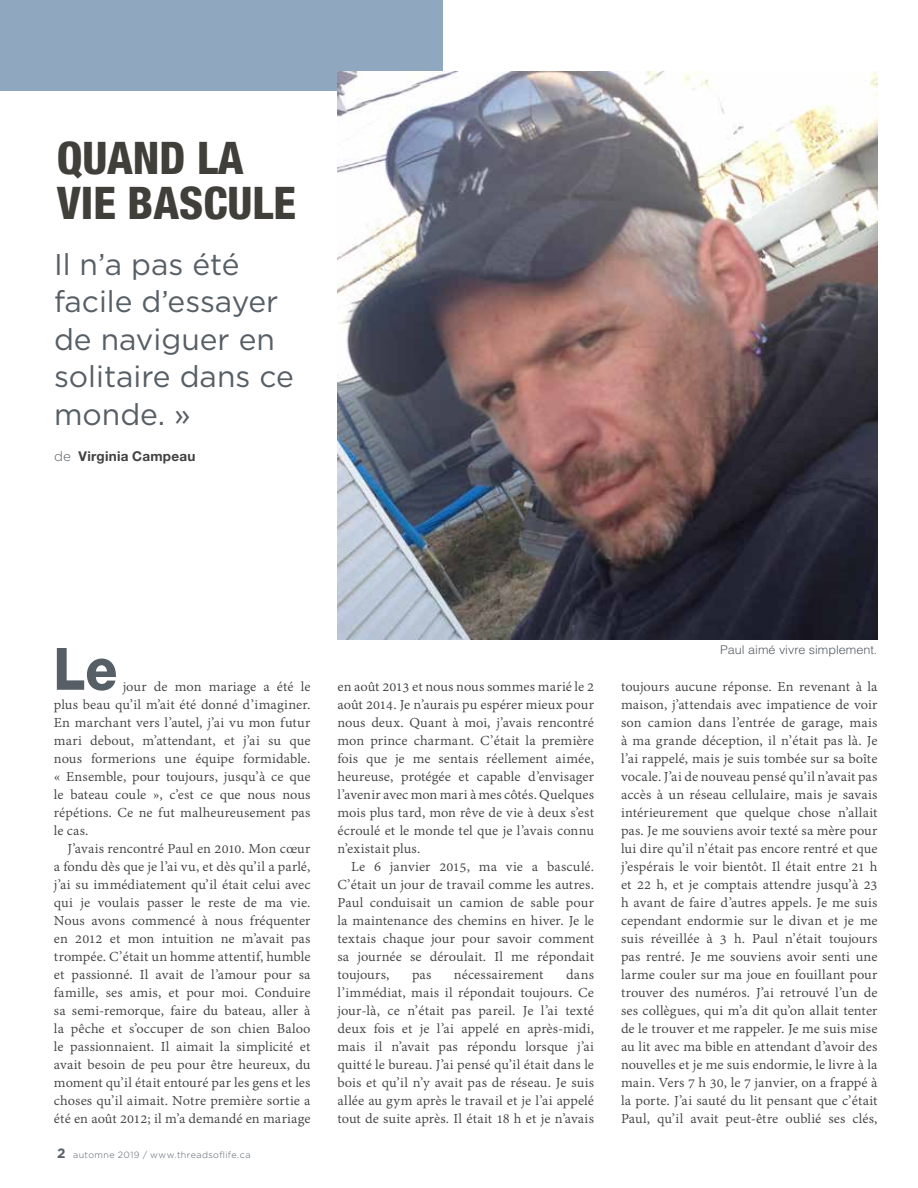
<style>
.page{position:relative;width:918px;height:1188px;background:#fff}
.page>*{position:absolute;margin:0;border:0;box-sizing:border-box;transform-origin:0 0}
.t1{font:800 condensed 45px/45px "Helvetica Neue";color:#403f39}
.t2{font:30px/37.5px "Gotham";color:#565e66}
.t3{font:15px/18px "Adobe Devanagari";letter-spacing:.005em;color:#414042;text-align:justify}
.t4{font:700 13.5px "Helvetica Neue";letter-spacing:.02em;color:#414042}
.t5{font:300 12px "Helvetica";color:#565e66;scale:1.05 1}
.t6{font:300 9px "Gotham";letter-spacing:.05em;color:#565e66}
.s1{font-family:"Gotham";font-weight:300;color:#565e66}
.s2{font-weight:700;font-size:13.5px}
</style>
<div class="page">
<div style="left:0;top:0;width:442px;height:90px;background:#8fa7bf"></div>
<img style="left:338px;top:72px;width:540px;height:568px">
<svg style="left:57px;top:648px;width:59px;height:43px"></svg>
<h1 class="t1" style="left:57px;top:135px;width:241px">QUAND LA<br>VIE BASCULE</h1>
<h2 class="t2" style="left:54px;top:245px;width:241px">Il n’a pas été facile d’essayer de naviguer en solitaire dans ce monde. »</h2>
<p class="t4" style="left:54px;top:448px;width:143px"><span class="s1">de</span> Virginia Campeau</p>
<p class="t3" style="left:54px;top:679px;width:258px;text-indent:69px">jour de mon mariage a été le plus beau qu’il m’ait été donné d’imaginer.<br>En marchant vers l’autel, j’ai vu mon futur mari debout, m’attendant, et j’ai su que nous formerions une équipe formidable. « Ensemble, pour toujours, jusqu’à ce que le bateau coule », c’est ce que nous nous répétions. Ce ne fut malheureusement pas le cas.</p>
<p class="t3" style="left:54px;top:841px;width:258px;text-indent:14px">J’avais rencontré Paul en 2010. Mon cœur a fondu dès que je l’ai vu, et dès qu’il a parlé, j’ai su immédiatement qu’il était celui avec qui je voulais passer le reste de ma vie.<br>Nous avons commencé à nous fréquenter en 2012 et mon intuition ne m’avait pas trompée. C’était un homme attentif, humble et passionné. Il avait de l’amour pour sa famille, ses amis, et pour moi. Conduire sa semi-remorque, faire du bateau, aller à la pêche et s’occuper de son chien Baloo le passionnaient. Il aimait la simplicité et avait besoin de peu pour être heureux, du moment qu’il était entouré par les gens et les choses qu’il aimait. Notre première sortie a été en août 2012; il m’a demandé en mariage</p>
<p class="t6" style="left:57px;top:1149px;width:195px"><span class="s2">2</span> automne 2019 / www.threadsoflife.ca</p>
<p class="t3" style="left:338px;top:679px;width:258px">en août 2013 et nous nous sommes marié le 2 août 2014. Je n’aurais pu espérer mieux pour nous deux. Quant à moi, j’avais rencontré mon prince charmant. C’était la première fois que je me sentais réellement aimée, heureuse, protégée et capable d’envisager l’avenir avec mon mari à mes côtés. Quelques mois plus tard, mon rêve de vie à deux s’est écroulé et le monde tel que je l’avais connu n’existait plus.</p>
<p class="t3" style="left:338px;top:859px;width:258px;text-indent:14px">Le 6 janvier 2015, ma vie a basculé.<br>C’était un jour de travail comme les autres.<br>Paul conduisait un camion de sable pour la maintenance des chemins en hiver. Je le textais chaque jour pour savoir comment sa journée se déroulait. Il me répondait toujours,</p>
<p class="t3" style="left:338px;top:967px;width:258px;text-indent:229px">dans l’immédiat, mais il répondait toujours. Ce jour-là, ce n’était pas pareil. Je l’ai texté deux fois et je l’ai appelé en après-midi, mais il n’avait pas répondu lorsque j’ai quitté le bureau. J’ai pensé qu’il était dans le bois et qu’il n’y avait pas de réseau. Je suis allée au gym après le travail et je l’ai appelé tout de suite après. Il était 18 h et je n’avais</p>
<p class="t3" style="left:412px;top:967px;width:21px">pas</p>
<p class="t3" style="left:454px;top:967px;width:91px">nécessairement</p>
<p class="t5" style="left:720px;top:642px;width:151px">Paul aimé vivre simplement.</p>
<p class="t3" style="left:621px;top:679px;width:258px">toujours aucune réponse. En revenant à la maison, j’attendais avec impatience de voir son camion dans l’entrée de garage, mais à ma grande déception, il n’était pas là. Je l’ai rappelé, mais je suis tombée sur sa boîte vocale. J’ai de nouveau pensé qu’il n’avait pas accès à un réseau cellulaire, mais je savais intérieurement que quelque chose n’allait pas. Je me souviens avoir texté sa mère pour lui dire qu’il n’était pas encore rentré et que j’espérais le voir bientôt. Il était entre 21 h et 22 h, et je comptais attendre jusqu’à 23 h avant de faire d’autres appels. Je me suis cependant endormie sur le divan et je me suis réveillée à 3 h. Paul n’était toujours pas rentré. Je me souviens avoir senti une larme couler sur ma joue en fouillant pour trouver des numéros. J’ai retrouvé l’un de ses collègues, qui m’a dit qu’on allait tenter de le trouver et me rappeler. Je me suis mise au lit avec ma bible en attendant d’avoir des nouvelles et je me suis endormie, le livre à la main. Vers 7 h 30, le 7 janvier, on a frappé à la porte. J’ai sauté du lit pensant que c’était Paul, qu’il avait peut-être oublié ses clés,</p>
</div>
